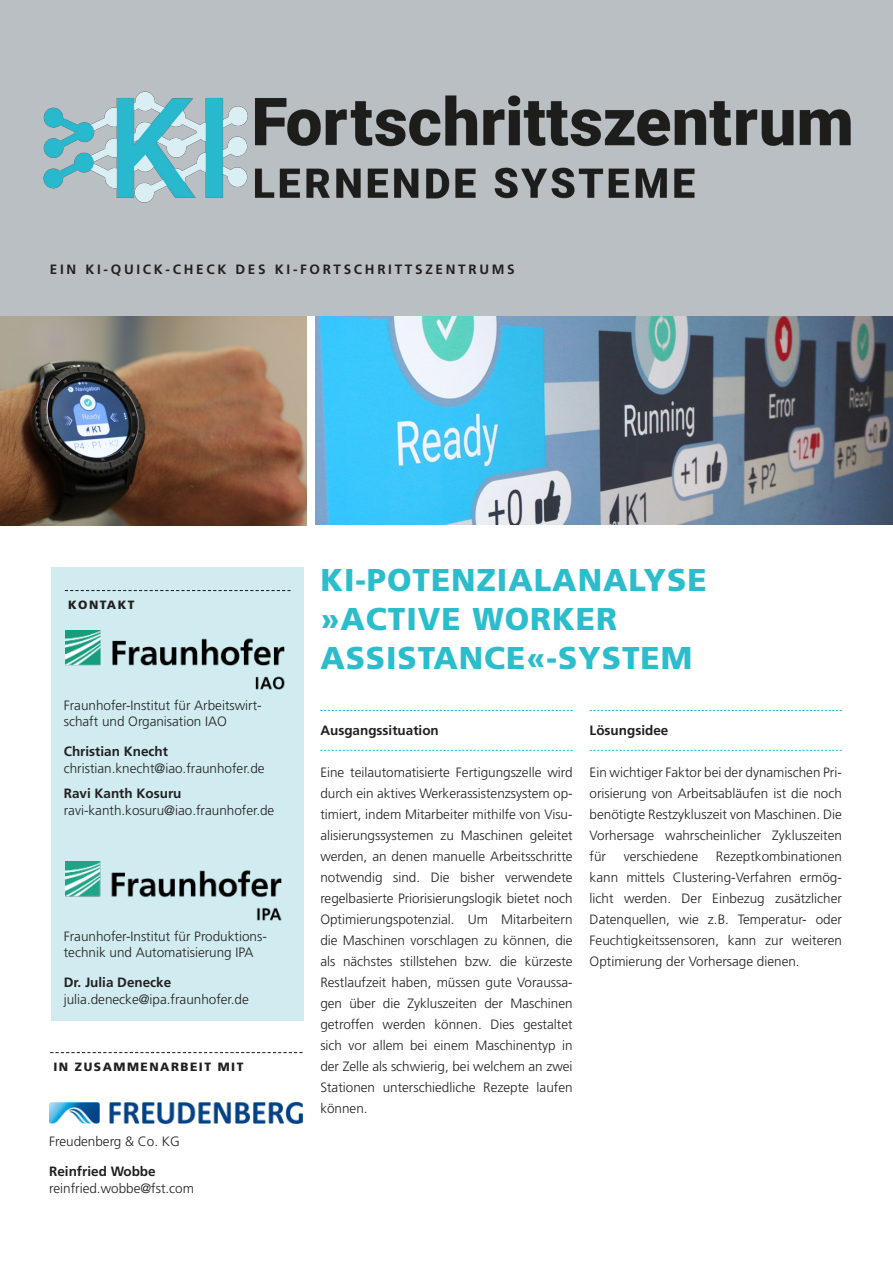
<style>
.page{position:relative;width:893px;height:1263px;background:#fff}
.page>*{position:absolute;margin:0;border:0;box-sizing:border-box;transform-origin:0 0}
._00_Titel{font:31.5px/39px "Frutiger LT 75 Blk";letter-spacing:.03em;color:#2bbdcb}
._06_Fließtext{font:13.5px/21px "Frutiger LT 45 Lt";color:#231f20;text-align:justify}
._06_Fließtext-2{font:13.5px "Frutiger LT 65 Bd";color:#231f20}
._10_Untertitel{font:13.5px "Frutiger LT 65 Bd";letter-spacing:.2em;color:#231f20}
._11_Zwischenüberschr{font:13.5px "Frutiger LT 65 Bd";color:#231f20}
._12_In_Zusammenarbei{font:12px "Frutiger LT 75 Blk";letter-spacing:.125em;color:#231f20}
</style>
<div class="page">
<img style="left:315px;top:315px;width:578px;height:210px">
<img style="left:0;top:315px;width:307px;height:210px">
<svg style="left:50px;top:1052px;width:253px;height:1px"></svg>
<div style="left:0;top:0;width:893px;height:315px;background:#babfc3"></div>
<svg style="left:320px;top:710px;width:253px;height:1px"></svg>
<svg style="left:320px;top:750px;width:253px;height:1px"></svg>
<svg style="left:590px;top:710px;width:252px;height:1px"></svg>
<svg style="left:590px;top:750px;width:252px;height:1px"></svg>
<img style="left:43px;top:91px;width:808px;height:112px">
<div style="left:51px;top:567px;width:252px;height:453px;background:#d0ecf0"></div>
<svg style="left:65px;top:590px;width:226px;height:1px"></svg>
<img style="left:66px;top:630px;width:219px;height:60px">
<img style="left:50px;top:1103px;width:252px;height:20px">
<img style="left:66px;top:861px;width:216px;height:60px">
<p class="_10_Untertitel" style="left:50px;top:261px;width:466px">EIN KI-QUICK-CHECK DES KI-FORTSCHRITTSZENTRUMS</p>
<p class="_12_In_Zusammenarbei" style="left:68px;top:598px;width:68px">KONTAKT</p>
<p class="_06_Fließtext" style="left:64px;top:697px;width:199px;line-height:16.5px">Fraunhofer-Institut für Arbeitswirt&shy;schaft und Organisation IAO</p>
<p class="_06_Fließtext-2" style="left:64px;top:743px;width:106px">Christian Knecht</p>
<p class="_06_Fließtext" style="left:64px;top:758px;width:202px">christian.knecht@iao.fraunhofer.de</p>
<p class="_06_Fließtext-2" style="left:64px;top:785px;width:119px">Ravi Kanth Kosuru</p>
<p class="_06_Fließtext" style="left:64px;top:800px;width:212px">ravi-kanth.kosuru@iao.fraunhofer.de</p>
<p class="_06_Fließtext" style="left:64px;top:926px;width:205px">Fraunhofer-Institut für Produktions-</p>
<p class="_06_Fließtext" style="left:64px;top:942px;width:191px">technik und Automatisierung IPA</p>
<p class="_06_Fließtext-2" style="left:64px;top:974px;width:109px">Dr. Julia Denecke</p>
<p class="_06_Fließtext" style="left:64px;top:989px;width:187px">julia.denecke@ipa.fraunhofer.de</p>
<p class="_12_In_Zusammenarbei" style="left:53px;top:1060px;width:192px">IN ZUSAMMENARBEIT MIT</p>
<p class="_06_Fließtext" style="left:49px;top:1131px;width:132px">Freudenberg &amp; Co. KG</p>
<p class="_06_Fließtext-2" style="left:49px;top:1163px;width:108px">Reinfried Wobbe</p>
<p class="_06_Fließtext" style="left:49px;top:1178px;width:146px">reinfried.wobbe@fst.com</p>
<p class="_00_Titel" style="left:320px;top:560px;width:388px">KI-POTENZIALANALYSE</p>
<p class="_00_Titel" style="left:320px;top:599px;width:373px">»ACTIVE WORKER<br>ASSISTANCE«-SYSTEM</p>
<p class="_11_Zwischenüberschr" style="left:320px;top:722px;width:120px">Ausgangssituation</p>
<p class="_06_Fließtext" style="left:320px;top:762px;width:254px">Eine teilautomatisierte Fertigungszelle wird durch ein aktives Werkerassistenzsystem op&shy;timiert, indem Mitarbeiter mithilfe von Visu&shy;alisierungssystemen zu Maschinen geleitet werden, an denen manuelle Arbeitsschritte notwendig sind. Die bisher verwendete regelbasierte Priorisierungslogik bietet noch Optimierungspotenzial. Um Mitarbeitern die Maschinen vorschlagen zu können, die als nächstes stillstehen bzw. die kürzeste Restlaufzeit haben, müssen gute Voraussa&shy;gen über die Zykluszeiten der Maschinen getroffen werden können. Dies gestaltet sich vor allem bei einem Maschinentyp in der Zelle als schwierig, bei welchem an zwei Stationen unterschiedliche Rezepte laufen können.</p>
<p class="_11_Zwischenüberschr" style="left:590px;top:722px;width:80px">Lösungsidee</p>
<p class="_06_Fließtext" style="left:590px;top:762px;width:254px">Ein wichtiger Faktor bei der dynamischen Pri&shy;orisierung von Arbeitsabläufen ist die noch benötigte Restzykluszeit von Maschinen. Die Vorhersage wahrscheinlicher Zykluszeiten für</p>
<p class="_06_Fließtext" style="left:590px;top:846px;width:254px;text-indent:126px">Rezeptkombinationen kann mittels Clustering-Verfahren ermög&shy;licht werden. Der Einbezug zusätzlicher Datenquellen, wie z.B. Temperatur- oder Feuchtigkeitssensoren, kann zur weiteren Optimierung der Vorhersage dienen.</p>
<p class="_06_Fließtext" style="left:624px;top:846px;width:76px">verschiedene</p>
</div>
